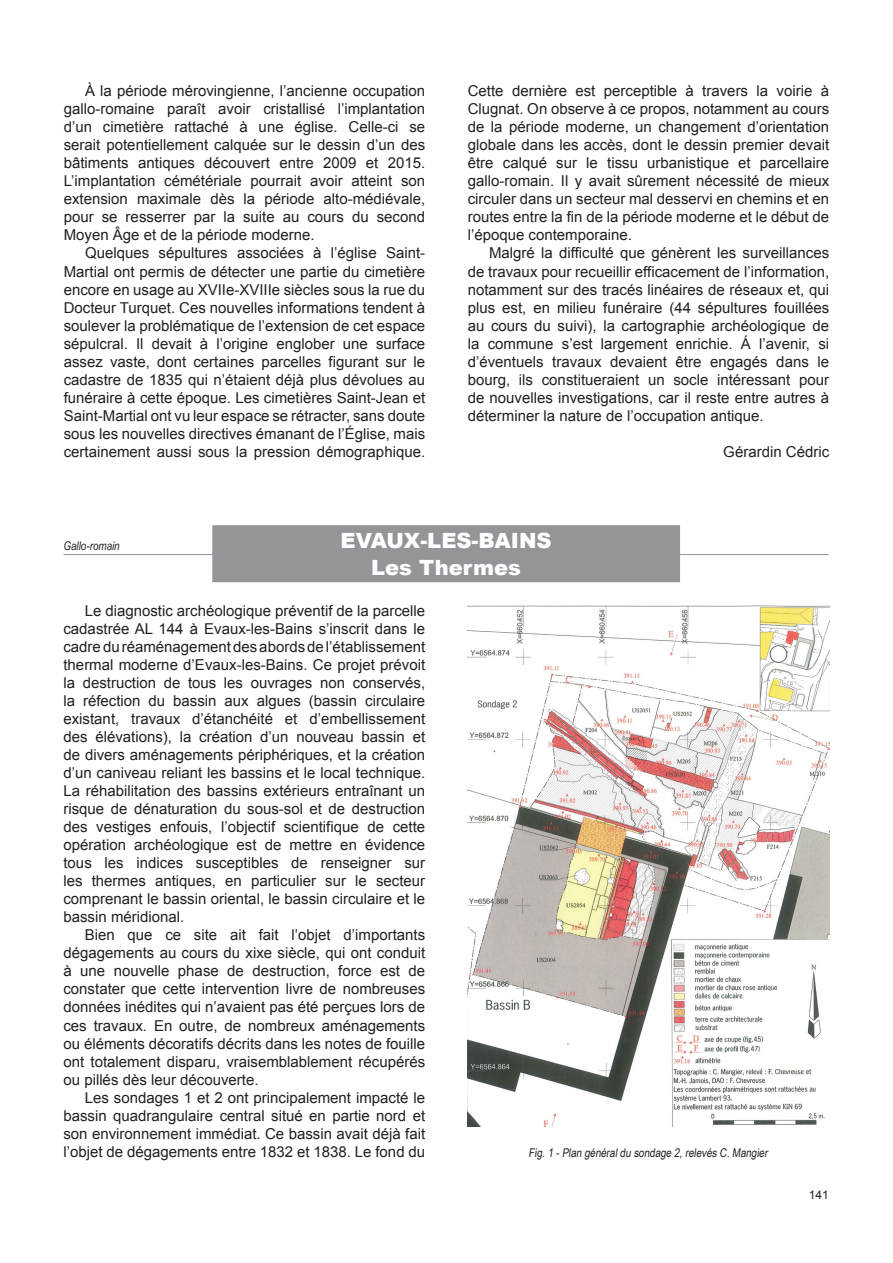
<style>
.page{position:relative;width:893px;height:1263px;background:#fff}
.page>*{position:absolute;margin:0;border:0;box-sizing:border-box;transform-origin:0 0}
.B_commune{font:900 21px "Arial";color:#fff}
.B_site{font:900 21px "Arial";color:#fff}
.B_txt{font:15px/18px "Arial";color:#231f20;text-align:justify}
.B_auteur{font:15px "Arial";color:#231f20}
.B_légende{font:12px "Arial Narrow";color:#231f20}
.B_chrono_g{font:italic 12px "Arial Narrow";color:#231f20}
.t1{font:12px "Arial";color:#231f20}
</style>
<div class="page">
<div style="left:212px;top:525px;width:468px;height:30px;background:#939598"></div>
<hr style="left:63px;top:554px;width:766px;height:1px;background:#939598">
<div style="left:212px;top:552px;width:468px;height:30px;background:#939598"></div>
<img style="left:468px;top:605px;width:361px;height:521px">
<p class="B_txt" style="left:64px;top:82px;width:363px;text-indent:21px">À la période mérovingienne, l’ancienne occupation gallo-romaine paraît avoir cristallisé l’implantation d’un cimetière rattaché à une église. Celle-ci se serait potentiellement calquée sur le dessin d’un des bâtiments antiques découvert entre 2009 et 2015.<br>L’implantation cémétériale pourrait avoir atteint son extension maximale dès la période alto-médiévale, pour se resserrer par la suite au cours du second Moyen Âge et de la période moderne.</p>
<p class="B_txt" style="left:64px;top:244px;width:363px;text-indent:21px">Quelques sépultures associées à l’église Saint-Martial ont permis de détecter une partie du cimetière encore en usage au XVIIe-XVIIIe siècles sous la rue du Docteur Turquet. Ces nouvelles informations tendent à soulever la problématique de l’extension de cet espace sépulcral. Il devait à l’origine englober une surface assez vaste, dont certaines parcelles figurant sur le cadastre de 1835 qui n’étaient déjà plus dévolues au funéraire à cette époque. Les cimetières Saint-Jean et Saint-Martial ont vu leur espace se rétracter, sans doute sous les nouvelles directives émanant de l’Église, mais certainement aussi sous la pression démographique.</p>
<p class="B_txt" style="left:468px;top:82px;width:363px">Cette dernière est perceptible à travers la voirie à Clugnat. On observe à ce propos, notamment au cours de la période moderne, un changement d’orientation globale dans les accès, dont le dessin premier devait être calqué sur le tissu urbanistique et parcellaire gallo-romain. Il y avait sûrement nécessité de mieux circuler dans un secteur mal desservi en chemins et en routes entre la fin de la période moderne et le début de l’époque contemporaine.</p>
<p class="B_txt" style="left:468px;top:244px;width:363px;text-indent:21px">Malgré la difficulté que génèrent les surveillances de travaux pour recueillir efficacement de l’information, notamment sur des tracés linéaires de réseaux et, qui plus est, en milieu funéraire (44 sépultures fouillées au cours du suivi), la cartographie archéologique de la commune s’est largement enrichie. Á l’avenir, si d’éventuels travaux devaient être engagés dans le bourg, ils constitueraient un socle intéressant pour de nouvelles investigations, car il reste entre autres à déterminer la nature de l’occupation antique.</p>
<p class="B_auteur" style="left:723px;top:442px;width:107px">Gérardin Cédric</p>
<p class="B_chrono_g" style="left:63px;top:537px;width:58px">Gallo-romain</p>
<p class="B_commune" style="left:341px;top:525px;width:213px">EVAUX-LES-BAINS</p>
<p class="B_site" style="left:371px;top:552px;width:151px">Les Thermes</p>
<p class="B_txt" style="left:63px;top:602px;width:363px;text-indent:21px">Le diagnostic archéologique préventif de la parcelle cadastrée AL 144 à Evaux-les-Bains s’inscrit dans le cadre du réaménagement des abords de l’établissement thermal moderne d’Evaux-les-Bains. Ce projet prévoit la destruction de tous les ouvrages non conservés, la réfection du bassin aux algues (bassin circulaire existant, travaux d’étanchéité et d’embellissement des élévations), la création d’un nouveau bassin et de divers aménagements périphériques, et la création d’un caniveau reliant les bassins et le local technique.<br>La réhabilitation des bassins extérieurs entraînant un risque de dénaturation du sous-sol et de destruction des vestiges enfouis, l’objectif scientifique de cette opération archéologique est de mettre en évidence tous les indices susceptibles de renseigner sur les thermes antiques, en particulier sur le secteur comprenant le bassin oriental, le bassin circulaire et le bassin méridional.</p>
<p class="B_txt" style="left:63px;top:926px;width:363px;text-indent:21px">Bien que ce site ait fait l’objet d’importants dégagements au cours du xixe siècle, qui ont conduit à une nouvelle phase de destruction, force est de constater que cette intervention livre de nombreuses données inédites qui n’avaient pas été perçues lors de ces travaux. En outre, de nombreux aménagements ou éléments décoratifs décrits dans les notes de fouille ont totalement disparu, vraisemblablement récupérés ou pillés dès leur découverte.</p>
<p class="B_txt" style="left:63px;top:1088px;width:363px;text-indent:21px">Les sondages 1 et 2 ont principalement impacté le bassin quadrangulaire central situé en partie nord et son environnement immédiat. Ce bassin avait déjà fait l’objet de dégagements entre 1832 et 1838. Le fond du</p>
<p class="B_légende" style="left:529px;top:1144px;width:243px">Fig.1 -Plan généraldu sondage 2,relevés C.Mangier</p>
<p class="t1" style="left:809px;top:1187px;width:22px">141</p>
</div>
